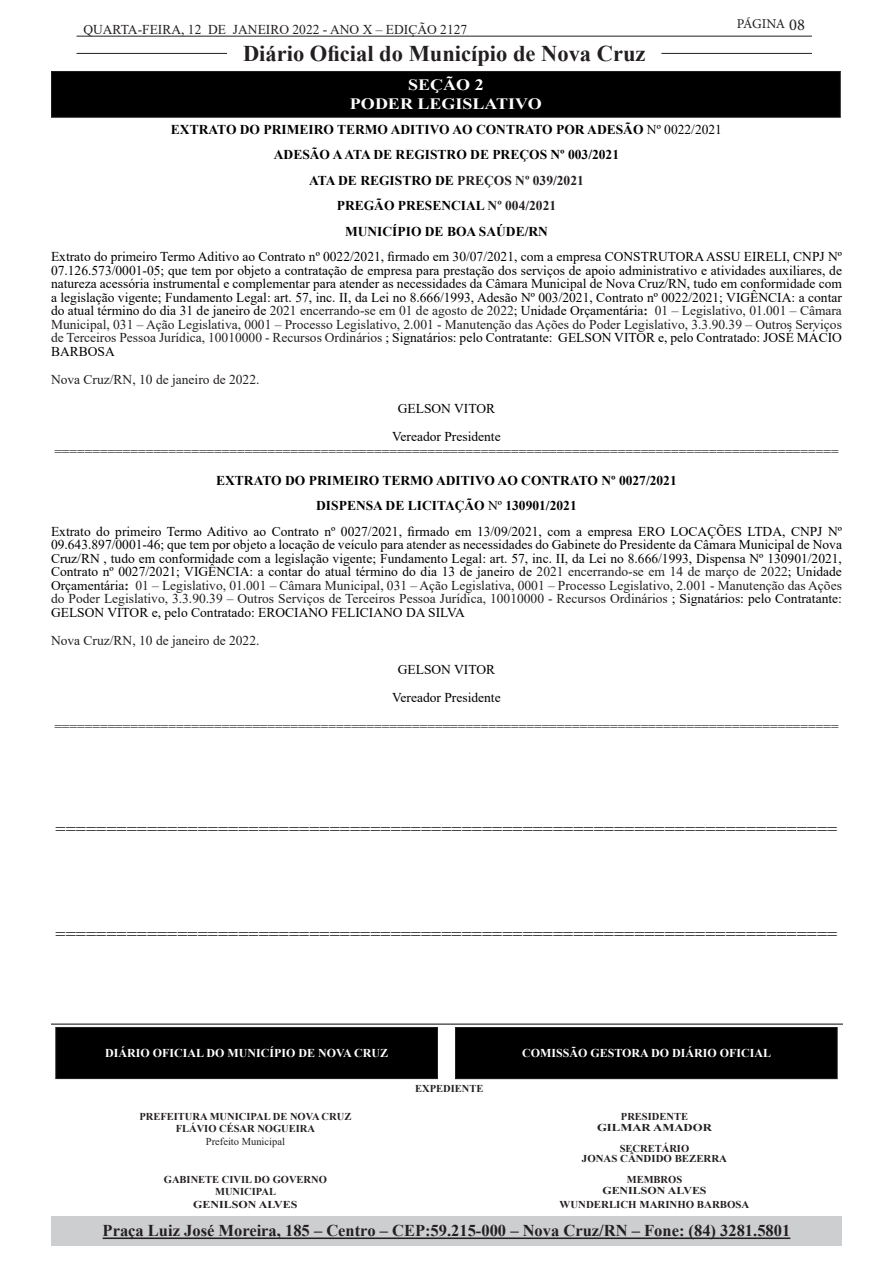
<style>
.page{position:relative;width:893px;height:1263px;background:#fff}
.page>*{position:absolute;margin:0;border:0;box-sizing:border-box;transform-origin:0 0}
.t1{font:700 22.5px "Times New Roman";color:#231f20}
.t2{font:18px "Times New Roman";color:#000}
.t3{font:700 16.5px "Times New Roman";color:#231f20}
.t4{font:700 15.75px "Times New Roman";color:#fff;scale:1.14 1}
.t5{font:13.5px/13.5px "Times New Roman";color:#000;text-align:justify}
.No_Spacing{font:700 13.5px "Times New Roman";color:#000}
.t6{font:13.5px "Times New Roman";color:#231f20}
.No_Spacing-2{font:700 13.5px "Times New Roman";color:#231f20}
.t7{font:13.5px "Minion Pro";letter-spacing:-.03em;color:#231f20}
.t8{font:700 12px "Times New Roman";color:#fff}
.t9{font:700 10.5px/12.6px "Times New Roman";color:#231f20;text-align:center}
.t10{font:700 10.5px "Times New Roman";color:#231f20;scale:1.14 1}
.t11{font:10.5px "Times New Roman";color:#231f20}
.t12{font:700 10.5px "Times New Roman";color:#231f20;scale:1.21 1}
.s1{font-size:16.5px}
.s2{font-weight:400}
.s3{color:#000}
.s4{color:#231f20}
.s5{font-weight:700;color:#231f20}
</style>
<div class="page">
<hr style="left:77px;top:36px;width:735px;height:1px;background:#231f20">
<hr style="left:77px;top:53px;width:150px;height:1px;background:#231f20">
<hr style="left:661px;top:53px;width:151px;height:1px;background:#231f20">
<div style="left:51px;top:1216px;width:791px;height:29px;background:#cdced0"></div>
<hr style="left:103px;top:1237px;width:687px;height:2px;background:#231f20">
<div style="left:52px;top:71px;width:788px;height:46px;background:#000"></div>
<div style="left:51px;top:71px;width:790px;height:47px;border:1px solid #231f20"></div>
<div style="left:56px;top:1027px;width:381px;height:51px;background:#000"></div>
<div style="left:55px;top:1027px;width:383px;height:52px;border:1px solid #231f20"></div>
<div style="left:455px;top:1027px;width:382px;height:52px;background:#000"></div>
<div style="left:455px;top:1027px;width:383px;height:52px;border:1px solid #231f20"></div>
<hr style="left:51px;top:1023px;width:792px;height:2px;background:#231f20">
<p class="t6" style="left:83px;top:20px;width:385px">QUARTA-FEIRA, 12 DE JANEIRO 2022 - ANO X – EDIÇÃO 2127</p>
<h1 class="t1" style="left:243px;top:37px;width:404px">Diário Oficial do Município de Nova Cruz</h1>
<p class="t4" style="left:408px;top:74px;width:68px">SEÇÃO 2</p>
<p class="t4" style="left:350px;top:93px;width:170px">PODER LEGISLATIVO</p>
<p class="t7" style="left:737px;top:15px;width:70px">PÁGINA <span class="s1">08</span></p>
<p class="No_Spacing" style="left:171px;top:119px;width:552px">EXTRATO DO PRIMEIRO TERMO ADITIVO AO CONTRATO POR ADESÃO <span class="s2">Nº 0022/2021</span></p>
<p class="No_Spacing" style="left:274px;top:145px;width:347px">ADESÃO A ATA DE REGISTRO DE PREÇOS Nº 003/2021</p>
<p class="No_Spacing-2" style="left:309px;top:170px;width:276px"><span class="s3">ATA DE REGISTRO DE</span> PREÇOS Nº 039/2021</p>
<p class="No_Spacing" style="left:337px;top:196px;width:221px">PREGÃO PRESENCIAL <span class="s4">Nº 004/2021</span></p>
<p class="No_Spacing" style="left:345px;top:221px;width:204px">MUNICÍPIO DE BOA SAÚDE/RN</p>
<p class="t5" style="left:51px;top:250px;width:792px">Extrato do primeiro Termo Aditivo ao Contrato nº 0022/2021, firmado em 30/07/2021, com a empresa CONSTRUTORA ASSU EIRELI, CNPJ Nº 07.126.573/0001-05; que tem por objeto a contratação de empresa para prestação dos serviços de apoio administrativo e atividades auxiliares, de natureza acessória instrumental e complementar para atender as necessidades da Câmara Municipal de Nova Cruz/RN, tudo em conformidade com a legislação vigente; Fundamento Legal: art. 57, inc. II, da Lei no 8.666/1993, Adesão Nº 003/2021, Contrato nº 0022/2021; VIGÊNCIA: a contar do atual término do dia 31 de janeiro de <span class="s4">2021 encerrando-se em 01 de agosto de 2022</span>; Unidade Orçamentária<span class="s5">:</span> <span class="s4">01 – Legislativo, 01.001 – Câmara Municipal, 031 – Ação Legislativa, 0001 – Processo Legislativo, 2.001 - Manutenção das Ações do Poder Legislativo, 3.3.90.39 – Outros Serviços de Terceiros Pessoa Jurídica, 10010000 - Recursos Ordinários</span> ; Signatários: pelo Contratante: GELSON VITOR e, pelo Contratado: JOSÉ MÁCIO BARBOSA</p>
<p class="t6" style="left:51px;top:370px;width:210px">Nova Cruz/RN, 10 de janeiro de 2022.</p>
<p class="t5" style="left:398px;top:401px;width:99px">GELSON VITOR</p>
<p class="t5" style="left:392px;top:430px;width:110px">Vereador Presidente</p>
<p class="t5" style="left:54px;top:445px;width:786px">=======================================================================================================</p>
<p class="No_Spacing" style="left:216px;top:470px;width:462px">EXTRATO DO PRIMEIRO TERMO ADITIVO AO CONTRATO Nº 0027/2021</p>
<p class="No_Spacing" style="left:316px;top:496px;width:262px">DISPENSA DE LICITAÇÃO <span class="s2">Nº</span> 130901/2021</p>
<p class="t5" style="left:51px;top:524px;width:792px">Extrato do primeiro Termo Aditivo ao Contrato nº 0027/2021, firmado em 13/09/2021, com a empresa ERO LOCAÇÕES LTDA, CNPJ Nº 09.643.897/0001-46; que tem por objeto a locação de veículo para atender as necessidades do Gabinete do Presidente da Câmara Municipal de Nova Cruz/RN , tudo em conformidade com a legislação vigente; Fundamento Legal: art. 57, inc. II, da Lei no 8.666/1993, Dispensa Nº 130901/2021, Contrato nº 0027/2021; VIGÊNCIA: a contar do atual término do dia 13 de janeiro de <span class="s4">2021 encerrando-se em 14 de março de 2022</span>; Unidade Orçamentária<span class="s5">:</span> <span class="s4">01 – Legislativo, 01.001 – Câmara Municipal, 031 – Ação Legislativa, 0001 – Processo Legislativo, 2.001 - Manutenção das Ações do Poder Legislativo, 3.3.90.39 – Outros Serviços de Terceiros Pessoa Jurídica, 10010000 - Recursos Ordinários</span> ; Signatários: pelo Contratante:<br>GELSON VITOR e, pelo Contratado: EROCIANO FELICIANO DA SILVA</p>
<p class="t6" style="left:51px;top:631px;width:210px">Nova Cruz/RN, 10 de janeiro de 2022.</p>
<p class="t5" style="left:398px;top:662px;width:99px">GELSON VITOR</p>
<p class="t5" style="left:392px;top:691px;width:110px">Vereador Presidente</p>
<p class="t5" style="left:54px;top:719px;width:786px">=======================================================================================================</p>
<p class="t2" style="left:56px;top:816px;width:783px">=============================================================================</p>
<p class="t2" style="left:56px;top:921px;width:783px">=============================================================================</p>
<p class="t8" style="left:105px;top:1044px;width:285px">DIÁRIO OFICIAL DO MUNICÍPIO DE NOVA CRUZ</p>
<p class="t8" style="left:522px;top:1044px;width:251px">COMISSÃO GESTORA DO DIÁRIO OFICIAL</p>
<p class="t9" style="left:139px;top:1110px;width:213px">PREFEITURA MUNICIPAL DE NOVA CRUZ</p>
<p class="t9" style="left:176px;top:1122px;width:141px">FLÁVIO CÉSAR NOGUEIRA</p>
<p class="t11" style="left:206px;top:1134px;width:81px">Prefeito Municipal</p>
<p class="t9" style="left:164px;top:1173px;width:165px">GABINETE CIVIL DO GOVERNO<br>MUNICIPAL</p>
<p class="t10" style="left:193px;top:1197px;width:93px">GENILSON ALVES</p>
<p class="t9" style="left:415px;top:1082px;width:70px">EXPEDIENTE</p>
<p class="t9" style="left:621px;top:1110px;width:69px">PRESIDENTE</p>
<p class="t12" style="left:597px;top:1120px;width:96px">GILMAR AMADOR</p>
<p class="t9" style="left:620px;top:1142px;width:71px">SECRETÁRIO</p>
<p class="t9" style="left:582px;top:1152px;width:147px">JONAS CÂNDIDO BEZERRA</p>
<p class="t9" style="left:627px;top:1173px;width:57px">MEMBROS</p>
<p class="t10" style="left:602px;top:1183px;width:93px">GENILSON ALVES</p>
<p class="t9" style="left:560px;top:1198px;width:191px">WUNDERLICH MARINHO BARBOSA</p>
<p class="t3" style="left:103px;top:1219px;width:689px">Praça Luiz José Moreira, 185 – Centro – CEP:59.215-000 – Nova Cruz/RN – Fone: (84) 3281.5801</p>
</div>
